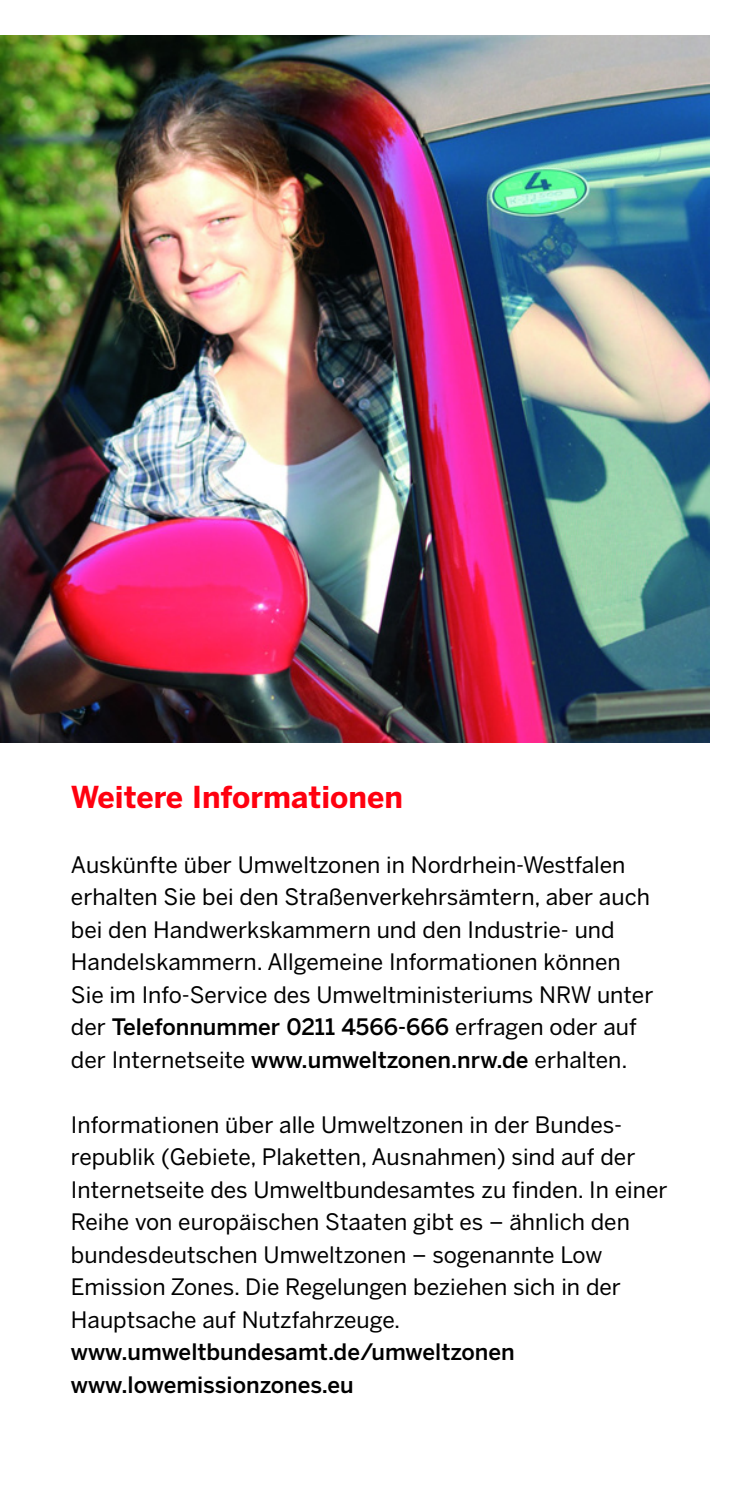
<style>
.page{position:relative;width:745px;height:1489px;background:#fff}
.page>*{position:absolute;margin:0;border:0;box-sizing:border-box;transform-origin:0 0}
.t1{font:700 30px "Benton Sans";color:#ff000f}
.t2{font:22.5px/32.5px "Benton Sans";color:#000}
.t3{font:500 22.5px/32.5px "Benton Sans";color:#000}
.s1{font-weight:500}
</style>
<div class="page">
<img style="left:0;top:35px;width:709px;height:707px">
<h1 class="t1" style="left:71px;top:779px;width:333px">Weitere Informationen</h1>
<p class="t2" style="left:71px;top:848px;width:583px">Auskünfte über Umweltzonen in Nordrhein-Westfalen erhalten Sie bei den Straßenverkehrsämtern, aber auch bei den Handwerkskammern und den Industrie- und Handelskammern. Allgemeine Informationen können Sie im Info-Service des Umweltministeriums NRW unter der <span class="s1">Telefonnummer 0211 4566-666</span> erfragen oder auf der Internetseite <span class="s1">www.umweltzonen.nrw.de</span> erhalten.</p>
<p class="t2" style="left:71px;top:1108px;width:597px">Informationen über alle Umweltzonen in der Bundes&shy;republik (Gebiete, Plaketten, Ausnahmen) sind auf der Internetseite des Umweltbundesamtes zu finden. In einer Reihe von europäischen Staaten gibt es – ähnlich den bundesdeutschen Umweltzonen – sogenannte Low Emission Zones. Die Regelungen beziehen sich in der Hauptsache auf Nutzfahrzeuge.</p>
<p class="t3" style="left:71px;top:1336px;width:445px">www.umweltbundesamt.de/umweltzonen www.lowemissionzones.eu</p>
</div>
